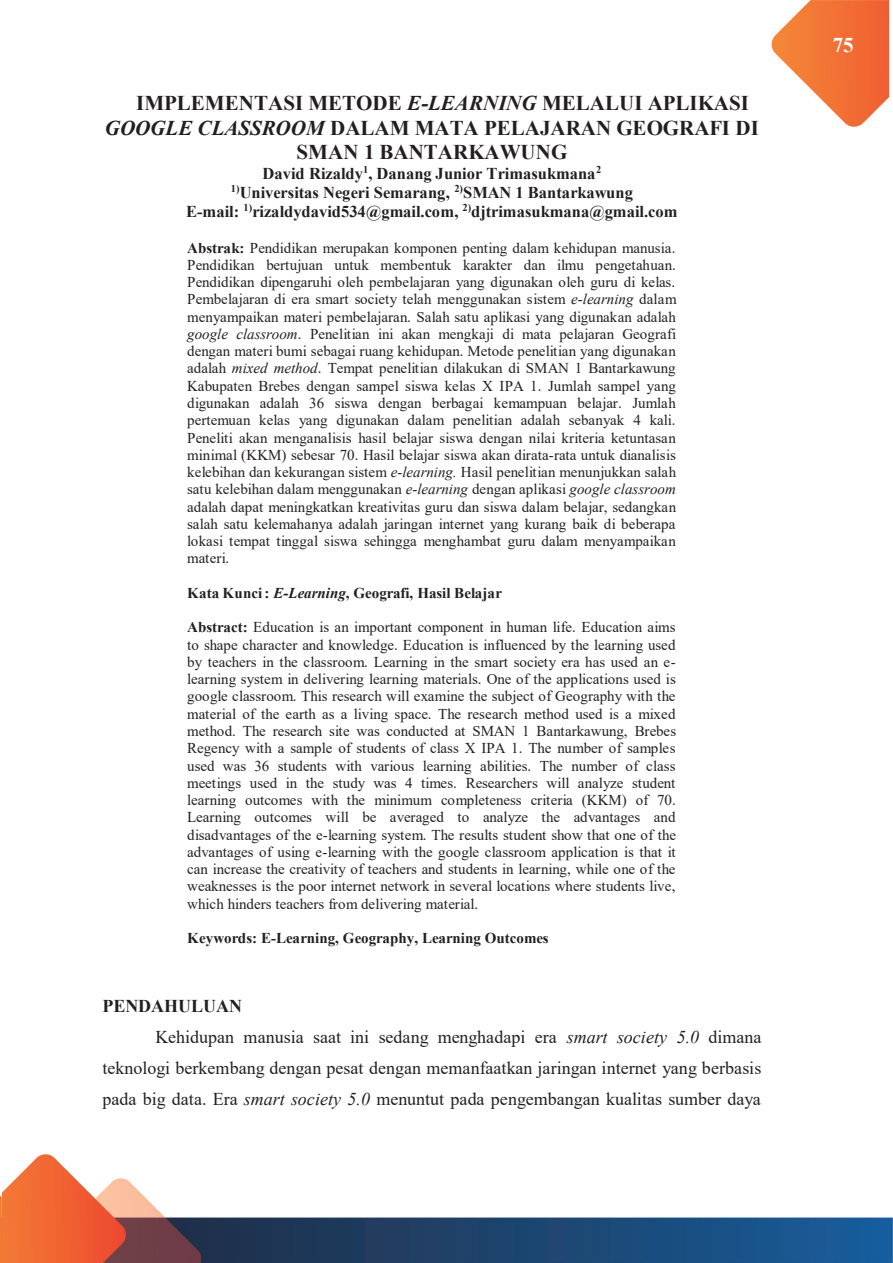
<style>
.page{position:relative;width:893px;height:1263px;background:#fff}
.page>*{position:absolute;margin:0;border:0;box-sizing:border-box;transform-origin:0 0}
.t1{font:700 21px "Times New Roman";letter-spacing:.005em;color:#231f20}
.t2{font:700 21px "Times New Roman";color:#fff}
.t3{font:18px "Times New Roman";color:#231f20}
.t4{font:700 18px "Times New Roman";letter-spacing:-.005em;color:#231f20}
.t5{font:700 16.5px/18.9px "Times New Roman";color:#231f20;text-align:center}
.t6{font:15px/17.2px "Times New Roman";color:#231f20;text-align:justify}
.t7{font:700 15px "Times New Roman";color:#231f20}
.s1{font-style:italic}
.s2{font-weight:700}
</style>
<div class="page">
<img style="left:0;top:0;width:893px;height:1263px">
<h1 class="t1" style="left:136px;top:88px;width:614px">IMPLEMENTASI METODE <span class="s1">E-LEARNING</span> MELALUI APLIKASI</h1>
<h1 class="t1" style="left:105px;top:112px;width:656px"><span class="s1">GOOGLE CLASSROOM</span> DALAM MATA PELAJARAN GEOGRAFI DI</h1>
<h1 class="t1" style="left:297px;top:136px;width:272px">SMAN 1 BANTARKAWUNG</h1>
<p class="t5" style="left:186px;top:163px;width:493px">David Rizaldy<sup>1</sup>, Danang Junior Trimasukmana<sup>2<br>1)</sup>Universitas Negeri Semarang, <sup>2)</sup>SMAN 1 Bantarkawung<br>E-mail: <sup>1)</sup>rizaldydavid534@gmail.com, <sup>2)</sup>djtrimasukmana@gmail.com</p>
<p class="t6" style="left:187px;top:239px;width:491px"><span class="s2">Abstrak:</span> Pendidikan merupakan komponen penting dalam kehidupan manusia.<br>Pendidikan bertujuan untuk membentuk karakter dan ilmu pengetahuan.<br>Pendidikan dipengaruhi oleh pembelajaran yang digunakan oleh guru di kelas.<br>Pembelajaran di era smart society telah menggunakan sistem <span class="s1">e-learning</span> dalam menyampaikan materi pembelajaran. Salah satu aplikasi yang digunakan adalah <span class="s1">google classroom</span>. Penelitian ini akan mengkaji di mata pelajaran Geografi dengan materi bumi sebagai ruang kehidupan. Metode penelitian yang digunakan adalah <span class="s1">mixed method</span>. Tempat penelitian dilakukan di SMAN 1 Bantarkawung Kabupaten Brebes dengan sampel siswa kelas X IPA 1. Jumlah sampel yang digunakan adalah 36 siswa dengan berbagai kemampuan belajar. Jumlah pertemuan kelas yang digunakan dalam penelitian adalah sebanyak 4 kali.<br>Peneliti akan menganalisis hasil belajar siswa dengan nilai kriteria ketuntasan minimal (KKM) sebesar 70. Hasil belajar siswa akan dirata-rata untuk dianalisis kelebihan dan kekurangan sistem <span class="s1">e-learning.</span> Hasil penelitian menunjukkan salah satu kelebihan dalam menggunakan <span class="s1">e-learning</span> dengan aplikasi <span class="s1">google classroom </span>adalah dapat meningkatkan kreativitas guru dan siswa dalam belajar, sedangkan salah satu kelemahanya adalah jaringan internet yang kurang baik di beberapa lokasi tempat tinggal siswa sehingga menghambat guru dalam menyampaikan materi.</p>
<p class="t7" style="left:187px;top:582px;width:316px">Kata Kunci: <span class="s1">E-Learning</span>, Geografi, Hasil Belajar</p>
<p class="t6" style="left:187px;top:618px;width:490px"><span class="s2">Abstract:</span> Education is an important component in human life. Education aims to shape character and knowledge. Education is influenced by the learning used by teachers in the classroom. Learning in the smart society era has used an e&shy;learning system in delivering learning materials. One of the applications used is google classroom. This research will examine the subject of Geography with the material of the earth as a living space. The research method used is a mixed method. The research site was conducted at SMAN 1 Bantarkawung, Brebes Regency with a sample of students of class X IPA 1. The number of samples used was 36 students with various learning abilities. The number of class meetings used in the study was 4 times. Researchers will analyze student learning outcomes with the minimum completeness criteria (KKM) of 70.<br>Learning outcomes will be averaged to analyze the advantages and disadvantages of the e-learning system. The results student show that one of the advantages of using e-learning with the google classroom application is that it can increase the creativity of teachers and students in learning, while one of the weaknesses is the poor internet network in several locations where students live, which hinders teachers from delivering material.</p>
<p class="t7" style="left:187px;top:927px;width:363px">Keywords: E-Learning, Geography, Learning Outcomes</p>
<p class="t4" style="left:102px;top:993px;width:141px">PENDAHULUAN</p>
<p class="t3" style="left:155px;top:1024px;width:608px">Kehidupan manusia saat ini sedang menghadapi era <span class="s1">smart society 5.0</span> dimana</p>
<p class="t3" style="left:102px;top:1055px;width:660px">teknologi berkembang dengan pesat dengan memanfaatkan jaringan internet yang berbasis</p>
<p class="t3" style="left:102px;top:1086px;width:660px">pada big data. Era <span class="s1">smart society 5.0</span> menuntut pada pengembangan kualitas sumber daya</p>
<h1 class="t2" style="left:833px;top:29px;width:22px">75</h1>
</div>
